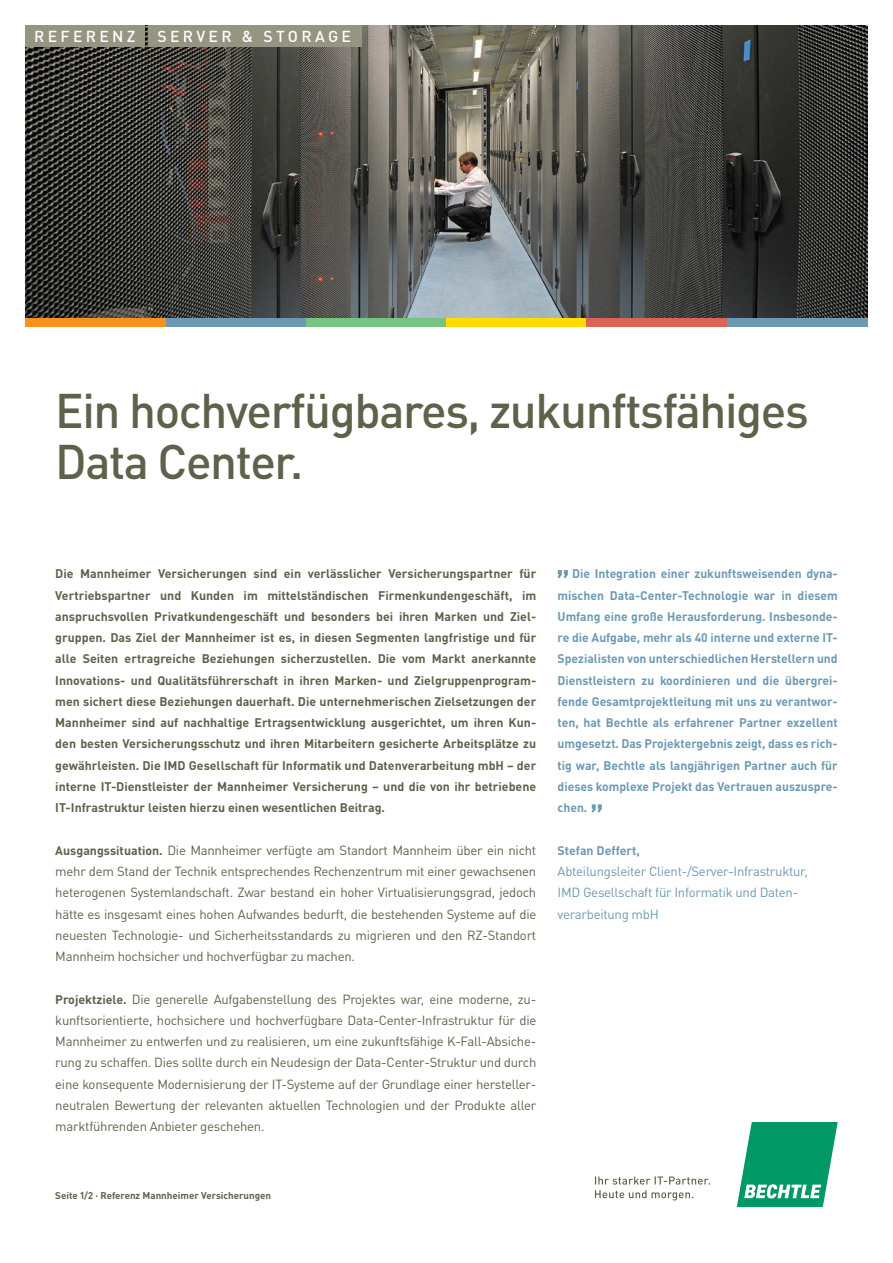
<style>
.page{position:relative;width:893px;height:1263px;background:#fff}
.page>*{position:absolute;margin:0;border:0;box-sizing:border-box;transform-origin:0 0}
.t1{font:500 48px/51px "Bechtle DIN";letter-spacing:-.03em;color:#60614b}
.t2{font:500 15.75px "Bechtle DIN";letter-spacing:.21em;color:#fff}
.t3{font:13.2px/21.3px "Bechtle DIN";letter-spacing:-.02em;color:#60614b;text-align:justify}
.t4{font:13.2px/21.3px "Bechtle DIN";letter-spacing:-.02em;color:#6c99b3}
.t5{font:700 12.3px/21.3px "Bechtle DIN";color:#60614b;text-align:justify}
.t6{font:700 12.3px/21.3px "Bechtle DIN";color:#6c99b3;text-align:justify}
.t7{font:700 9.75px "Bechtle DIN";color:#60614b}
.s1{font-weight:700;font-size:12.3px}
</style>
<div class="page">
<svg style="left:737px;top:1122px;width:101px;height:85px"></svg>
<svg style="left:595px;top:1190px;width:98px;height:10px"></svg>
<svg style="left:595px;top:1176px;width:115px;height:8px"></svg>
<img style="left:26px;top:26px;width:841px;height:292px">
<div style="left:26px;top:26px;width:119px;height:21px;background:#959581"></div>
<div style="left:149px;top:26px;width:213px;height:21px;background:#959581"></div>
<div style="left:26px;top:318px;width:140px;height:8px;background:#f7931d"></div>
<div style="left:166px;top:318px;width:140px;height:8px;background:#6c99b3"></div>
<div style="left:727px;top:318px;width:140px;height:8px;background:#6c99b3"></div>
<div style="left:306px;top:318px;width:140px;height:8px;background:#76c482"></div>
<div style="left:446px;top:318px;width:141px;height:8px;background:#ffdc01"></div>
<div style="left:587px;top:318px;width:140px;height:8px;background:#db6456"></div>
<svg style="left:558px;top:570px;width:10px;height:8px"></svg>
<svg style="left:591px;top:804px;width:11px;height:8px"></svg>
<p class="t2" style="left:34px;top:24px;width:103px">referenz</p>
<p class="t2" style="left:157px;top:24px;width:63px">SER VER</p>
<p class="t2" style="left:242px;top:24px;width:108px">&amp; STOR AGE</p>
<h1 class="t1" style="left:55px;top:380px;width:755px">Ein hochverfügbares, zukunftsfähiges<br>Data Center.</h1>
<p class="t5" style="left:55px;top:562px;width:483px">Die Mannheimer Versicherungen sind ein verlässlicher Versicherungspartner für Vertriebspartner und Kunden im mittelständischen Firmenkundengeschäft, im anspruchsvollen Privatkundengeschäft und besonders bei ihren Marken und Ziel&shy;gruppen. Das Ziel der Mannheimer ist es, in diesen Segmenten langfristige und für alle Seiten ertragreiche Beziehungen sicherzustellen. Die vom Markt anerkannte Innovations- und Qualitätsführerschaft in ihren Marken- und Zielgruppenprogram&shy;men sichert diese Beziehungen dauerhaft. Die unternehmerischen Zielsetzungen der Mannheimer sind auf nachhaltige Ertragsentwicklung ausgerichtet, um ihren Kun&shy;den besten Versicherungsschutz und ihren Mitarbeitern gesicherte Arbeitsplätze zu gewährleisten. Die IMD Gesellschaft für Informatik und Datenverarbeitung mbH – der interne IT-Dienstleister der Mannheimer Versicherung – und die von ihr betriebene IT-Infrastruktur leisten hierzu einen wesentlichen Beitrag.</p>
<p class="t3" style="left:55px;top:838px;width:483px"><span class="s1">Ausgangssituation.</span> Die Mannheimer verfügte am Standort Mannheim über ein nicht mehr dem Stand der Technik entsprechendes Rechenzentrum mit einer gewachsenen heterogenen Systemlandschaft. Zwar bestand ein hoher Virtualisierungsgrad, jedoch hätte es insgesamt eines hohen Aufwandes bedurft, die bestehenden Systeme auf die neuesten Technologie- und Sicherheitsstandards zu migrieren und den RZ-Standort Mannheim hochsicher und hochverfügbar zu machen.</p>
<p class="t3" style="left:55px;top:987px;width:483px"><span class="s1">Projektziele.</span> Die generelle Aufgabenstellung des Projektes war, eine moderne, zu&shy;kunftsorientierte, hochsichere und hochverfügbare Data-Center-Infrastruktur für die Mannheimer zu entwerfen und zu realisieren, um eine zukunftsfähige K-Fall-Absiche&shy;rung zu schaffen. Dies sollte durch ein Neudesign der Data-Center-Struktur und durch eine konsequente Modernisierung der IT-Systeme auf der Grundlage einer hersteller&shy;neutralen Bewertung der relevanten aktuellen Technologien und der Produkte aller marktführenden Anbieter geschehen.</p>
<p class="t6" style="left:558px;top:562px;width:282px;text-indent:15px">Die Integration einer zukunftsweisenden dyna&shy;mischen Data-Center-Technologie war in diesem Umfang eine große Herausforderung. Insbesonde&shy;re die Aufgabe, mehr als 40 interne und externe IT-Spezialisten von unterschiedlichen Herstellern und Dienstleistern zu koordinieren und die übergrei&shy;fende Gesamtprojektleitung mit uns zu verantwor&shy;ten, hat Bechtle als erfahrener Partner exzellent umgesetzt. Das Projektergebnis zeigt, dass es rich&shy;tig war, Bechtle als langjährigen Partner auch für dieses komplexe Projekt das Vertrauen auszuspre&shy;chen.</p>
<p class="t6" style="left:558px;top:838px;width:84px">Stefan Deffert,</p>
<p class="t4" style="left:558px;top:859px;width:252px">Abteilungsleiter Client-/Server-Infrastruktur,<br>IMD Gesellschaft für Informatik und Daten&shy;verarbeitung mbH</p>
<p class="t7" style="left:55px;top:1187px;width:217px">Seite 1/2 · Referenz Mannheimer Versicherungen</p>
</div>
